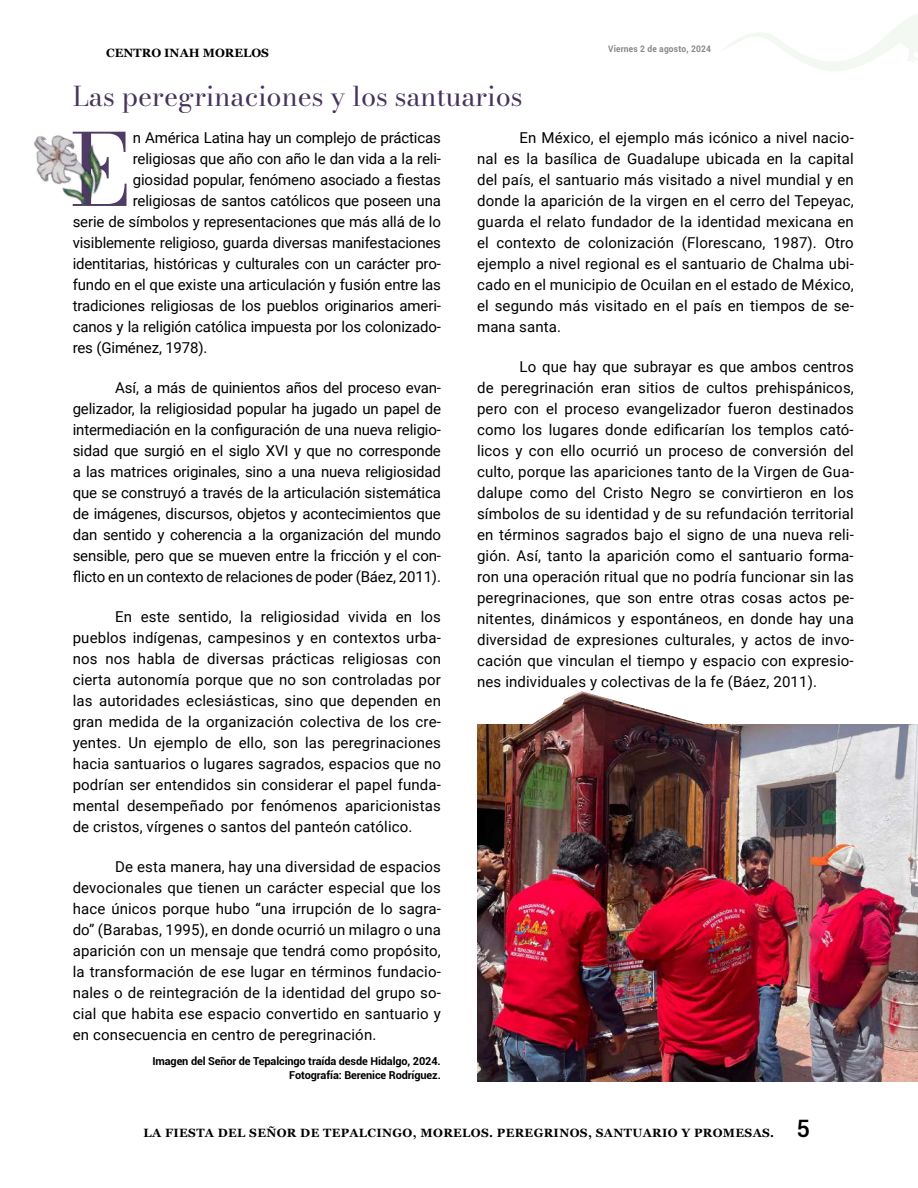
<style>
.page{position:relative;width:918px;height:1188px;background:#fff}
.page>*{position:absolute;margin:0;border:0;box-sizing:border-box;transform-origin:0 0}
.t1{font:99px "Bodoni Moda";color:#4f3b66}
.t2{font:27px "Bodoni Moda";color:#45335c}
.t3{font:15px/21px "Roboto";letter-spacing:-.01em;color:#000;text-align:justify}
.t4{font:700 12px "Georgia";letter-spacing:.03em;color:#010202}
.t5{font:700 12px "Georgia";color:#000}
.t6{font:700 10.95px/13.5px "Roboto";letter-spacing:-.01em;color:#000;text-align:right}
.t7{font:700 9px "Roboto";letter-spacing:.02em;color:#878787;scale:.94 1}
.s1{font-family:"Roboto";font-weight:500;font-size:24px;color:#000}
</style>
<div class="page">
<img style="left:477px;top:724px;width:441px;height:358px">
<img style="left:500px;top:691px;width:239px;height:60px">
<img style="left:33px;top:134px;width:69px;height:72px">
<svg style="left:723px;top:14px;width:195px;height:57px"></svg>
<p class="t5" style="left:106px;top:43px;width:164px">CENTRO INAH MORELOS</p>
<p class="t7" style="left:608px;top:43px;width:111px">Viernes 2 de agosto, 2024</p>
<h2 class="t2" style="left:73px;top:78px;width:451px">Las peregrinaciones y los santuarios</h2>
<p class="t3" style="left:477px;top:127px;width:378px;text-indent:43px">En México, el ejemplo más icónico a nivel nacio&shy;nal es la basílica de Guadalupe ubicada en la capital del país, el santuario más visitado a nivel mundial y en donde la aparición de la virgen en el cerro del Tepeyac, guarda el relato fundador de la identidad mexicana en el contexto de colonización (Florescano, 1987). Otro ejemplo a nivel regional es el santuario de Chalma ubi&shy;cado en el municipio de Ocuilan en el estado de México, el segundo más visitado en el país en tiempos de se&shy;mana santa.</p>
<p class="t3" style="left:477px;top:356px;width:378px;text-indent:43px">Lo que hay que subrayar es que ambos centros de peregrinación eran sitios de cultos prehispánicos, pero con el proceso evangelizador fueron destinados como los lugares donde edificarían los templos cató&shy;licos y con ello ocurrió un proceso de conversión del culto, porque las apariciones tanto de la Virgen de Gua&shy;dalupe como del Cristo Negro se convirtieron en los símbolos de su identidad y de su refundación territorial en términos sagrados bajo el signo de una nueva reli&shy;gión. Así, tanto la aparición como el santuario forma&shy;ron una operación ritual que no podría funcionar sin las peregrinaciones, que son entre otras cosas actos pe&shy;nitentes, dinámicos y espontáneos, en donde hay una diversidad de expresiones culturales, y actos de invo&shy;cación que vinculan el tiempo y espacio con expresio&shy;nes individuales y colectivas de la fe (Báez, 2011).</p>
<h1 class="t1" style="left:70px;top:102px;width:63px">E</h1>
<p class="t3" style="left:133px;top:127px;width:310px">n América Latina hay un complejo de prácticas</p>
<p class="t3" style="left:133px;top:148px;width:310px">religiosas que año con año le dan vida a la reli-</p>
<p class="t3" style="left:133px;top:169px;width:310px">giosidad popular, fenómeno asociado a fiestas</p>
<p class="t3" style="left:133px;top:190px;width:310px">religiosas de santos católicos que poseen una</p>
<p class="t3" style="left:73px;top:211px;width:370px">serie de símbolos y representaciones que más allá de lo</p>
<p class="t3" style="left:73px;top:232px;width:370px">visiblemente religioso, guarda diversas manifestaciones</p>
<p class="t3" style="left:73px;top:253px;width:370px">identitarias, históricas y culturales con un carácter pro-</p>
<p class="t3" style="left:73px;top:274px;width:370px">fundo en el que existe una articulación y fusión entre las</p>
<p class="t3" style="left:73px;top:295px;width:370px">tradiciones religiosas de los pueblos originarios ameri-</p>
<p class="t3" style="left:73px;top:316px;width:370px">canos y la religión católica impuesta por los colonizado-</p>
<p class="t3" style="left:73px;top:337px;width:136px">res (Giménez, 1978).</p>
<p class="t3" style="left:73px;top:377px;width:370px;text-indent:43px">Así, a más de quinientos años del proceso evan&shy;gelizador, la religiosidad popular ha jugado un papel de intermediación en la configuración de una nueva religio&shy;sidad que surgió en el siglo XVI y que no corresponde a las matrices originales, sino a una nueva religiosidad que se construyó a través de la articulación sistemática de imágenes, discursos, objetos y acontecimientos que dan sentido y coherencia a la organización del mundo sensible, pero que se mueven entre la fricción y el con&shy;flicto en un contexto de relaciones de poder (Báez, 2011).</p>
<p class="t3" style="left:73px;top:606px;width:370px;text-indent:43px">En este sentido, la religiosidad vivida en los pueblos indígenas, campesinos y en contextos urba&shy;nos nos habla de diversas prácticas religiosas con cierta autonomía porque que no son controladas por las autoridades eclesiásticas, sino que dependen en gran medida de la organización colectiva de los cre&shy;yentes. Un ejemplo de ello, son las peregrinaciones hacia santuarios o lugares sagrados, espacios que no podrían ser entendidos sin considerar el papel funda&shy;mental desempeñado por fenómenos aparicionistas de cristos, vírgenes o santos del panteón católico.</p>
<p class="t3" style="left:73px;top:856px;width:370px;text-indent:43px">De esta manera, hay una diversidad de espacios devocionales que tienen un carácter especial que los hace únicos porque hubo “una irrupción de lo sagra&shy;do” (Barabas, 1995), en donde ocurrió un milagro o una aparición con un mensaje que tendrá como propósito, la transformación de ese lugar en términos fundacio&shy;nales o de reintegración de la identidad del grupo so&shy;cial que habita ese espacio convertido en santuario y en consecuencia en centro de peregrinación.</p>
<p class="t6" style="left:152px;top:1054px;width:290px">Imagen del Señor de Tepalcingo traída desde Hidalgo, 2024.<br>Fotografía: Berenice Rodríguez.</p>
<p class="t4" style="left:144px;top:1124px;width:668px">LA FIESTA DEL SEÑOR DE TEPALCINGO, MORELOS. PEREGRINOS, SANTUARIO Y PROMESAS. <span class="s1">5</span></p>
</div>
